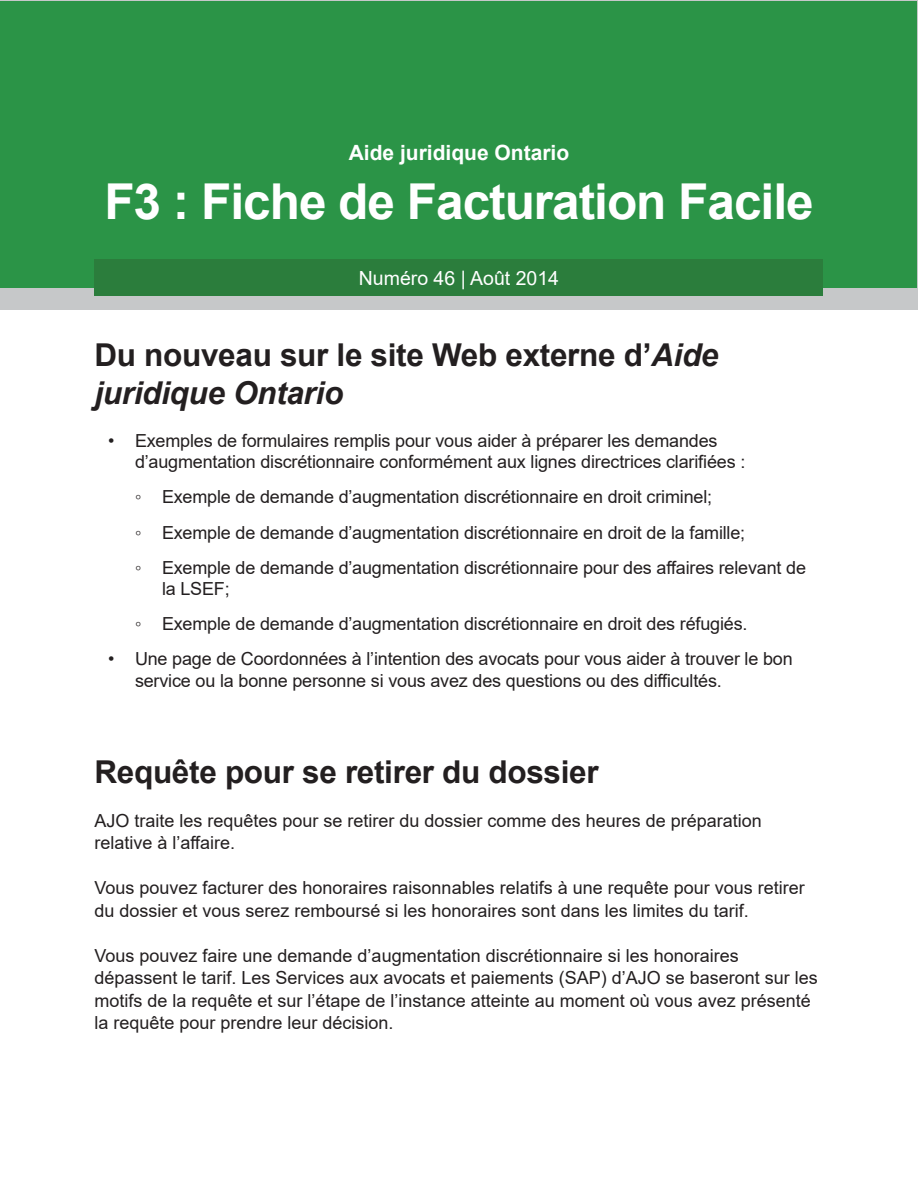
<style>
.page{position:relative;width:918px;height:1188px;background:#fff}
.page>*{position:absolute;margin:0;border:0;box-sizing:border-box;transform-origin:0 0}
.Heading_1__title_pag{font:700 49.5px "Arial";letter-spacing:-.02em;color:#fff}
.Heading_2{font:700 31.5px/37.8px "Arial";letter-spacing:-.01em;color:#231f20}
.Heading_1__title_pag-2{font:700 21px "Arial";color:#fff}
.t1{font:19.5px "Arial";color:#fff}
.t2{font:18px/22.5px "Arial";letter-spacing:-.01em;color:#231f20}
.s1{font-style:italic}
.s2{font-family:"Tahoma"}
</style>
<div class="page">
<div style="left:0;top:0;width:918px;height:310px;background:#c6c8c9"></div>
<div style="left:1px;top:1px;width:916px;height:286px;background:#2b9447"></div>
<div style="left:94px;top:259px;width:730px;height:37px;background:#2b7d3c"></div>
<h1 class="Heading_1__title_pag-2" style="left:349px;top:138px;width:222px">Aide juridique Ontario</h1>
<h1 class="Heading_1__title_pag" style="left:104px;top:167px;width:711px">F3 : Fiche de Facturation Facile</h1>
<p class="t1" style="left:359px;top:264px;width:202px">Numéro 46 | Août 2014</p>
<h2 class="Heading_2" style="left:94px;top:337px;width:625px">Du nouveau sur le site Web externe d’<span class="s1">Aide juridique Ontario</span></h2>
<p class="t2" style="left:135px;top:430px;width:612px;line-height:21.6px;text-indent:-27px">• Exemples de formulaires remplis pour vous aider à préparer les demandes d’augmentation discrétionnaire conformément aux lignes directrices clarifiées :</p>
<p class="t2" style="left:135px;top:486px;width:579px"><span class="s2">◦</span> Exemple de demande d’augmentation discrétionnaire en droit criminel;</p>
<p class="t2" style="left:135px;top:521px;width:612px"><span class="s2">◦</span> Exemple de demande d’augmentation discrétionnaire en droit de la famille;</p>
<p class="t2" style="left:162px;top:556px;width:646px;line-height:21.6px;text-indent:-27px"><span class="s2">◦</span> Exemple de demande d’augmentation discrétionnaire pour des affaires relevant de la LSEF;</p>
<p class="t2" style="left:135px;top:613px;width:614px"><span class="s2">◦</span> Exemple de demande d’augmentation discrétionnaire en droit des réfugiés.</p>
<p class="t2" style="left:135px;top:648px;width:659px;line-height:21.6px;text-indent:-27px">• Une page de Coordonnées à l’intention des avocats pour vous aider à trouver le bon service ou la bonne personne si vous avez des questions ou des difficultés.</p>
<h2 class="Heading_2" style="left:94px;top:754px;width:506px">Requête pour se retirer du dossier</h2>
<p class="t2" style="left:94px;top:809px;width:669px">AJO traite les requêtes pour se retirer du dossier comme des heures de préparation relative à l’affaire.</p>
<p class="t2" style="left:94px;top:877px;width:712px">Vous pouvez facturer des honoraires raisonnables relatifs à une requête pour vous retirer du dossier et vous serez remboursé si les honoraires sont dans les limites du tarif.</p>
<p class="t2" style="left:94px;top:944px;width:725px">Vous pouvez faire une demande d’augmentation discrétionnaire si les honoraires dépassent le tarif. Les Services aux avocats et paiements (SAP) d’AJO se baseront sur les motifs de la requête et sur l’étape de l’instance atteinte au moment où vous avez présenté la requête pour prendre leur décision.</p>
</div>
